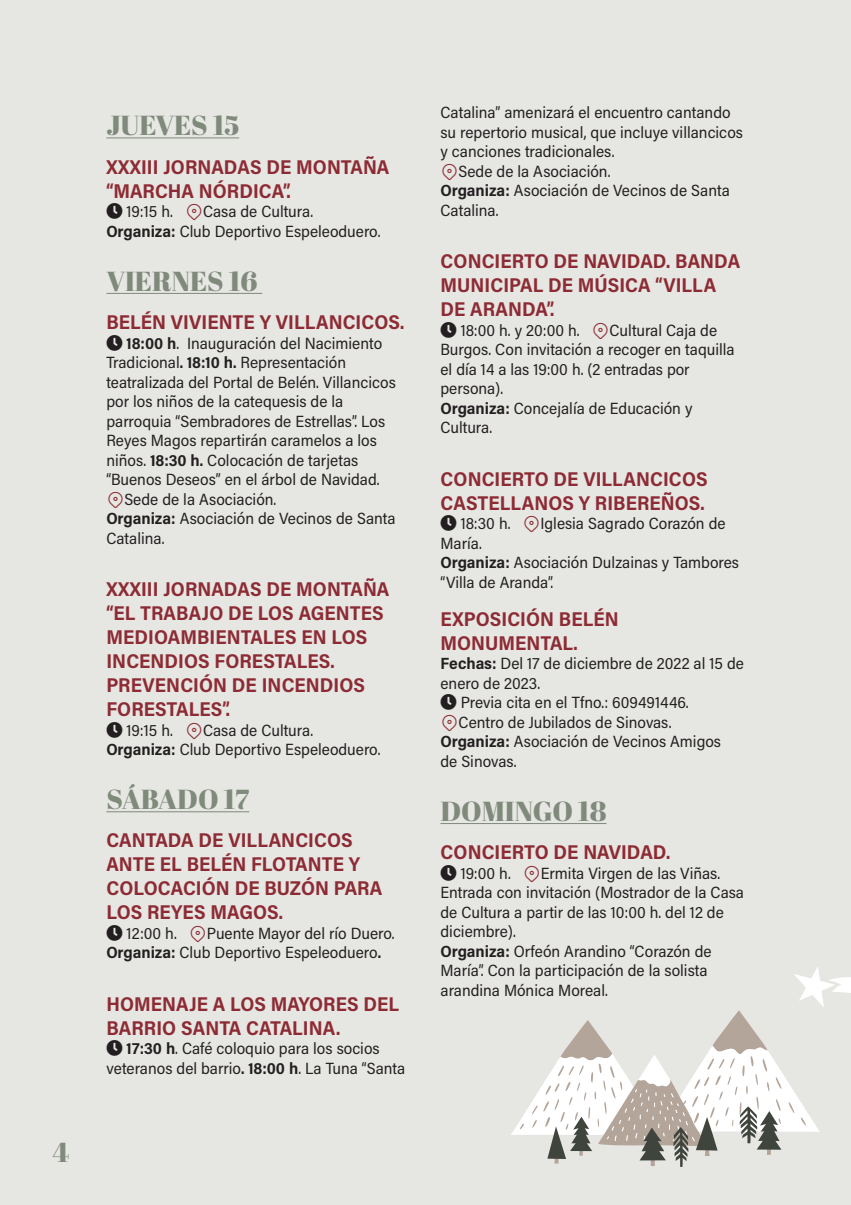
<style>
.page{position:relative;width:851px;height:1205px;background:#fff}
.page>*{position:absolute;margin:0;border:0;box-sizing:border-box;transform-origin:0 0}
.t1{font:27.5px "Abril Fatface";color:#7f8a7b}
.t2{font:700 20px/24px "Acumin Pro Semi Cond";letter-spacing:.005em;color:#8d2b34}
.t3{font:16.25px/19.5px "Acumin Pro Semi Cond";color:#231f20}
.s1{font-weight:700}
</style>
<div class="page">
<div style="left:0;top:0;width:850px;height:1205px;background:#e6e6e3"></div>
<hr style="left:106px;top:137px;width:133px;height:1px;background:#7f8a7b">
<hr style="left:106px;top:293px;width:156px;height:1px;background:#7f8a7b">
<hr style="left:106px;top:811px;width:143px;height:1px;background:#7f8a7b">
<hr style="left:440px;top:823px;width:166px;height:1px;background:#7f8a7b">
<svg style="left:511px;top:967px;width:339px;height:200px"></svg>
<h1 class="t1" style="left:53px;top:1132px;width:18px">4</h1>
<h1 class="t1" style="left:106px;top:106px;width:134px">JUEVES 15</h1>
<p class="t2" style="left:106px;top:154px;width:284px">XXXIII JORNADAS DE MONTAÑA “MARCHA NÓRDICA”.</p>
<p class="t3" style="left:106px;top:201px;width:68px">●□ 19:15 h.</p>
<p class="t3" style="left:106px;top:201px;width:275px;text-indent:97px">Casa de Cultura.<br><span class="s1">Organiza:</span> Club Deportivo Espeleoduero.</p>
<h1 class="t1" style="left:106px;top:262px;width:152px">VIERNES 16</h1>
<p class="t2" style="left:106px;top:309px;width:299px">BELÉN VIVIENTE Y VILLANCICOS.</p>
<p class="t3" style="left:106px;top:332px;width:277px">●□ <span class="s1">18:00 h</span>. Inauguración del Nacimiento</p>
<p class="t3" style="left:106px;top:352px;width:241px">Tradicional<span class="s1">. 18:10 h.</span> Representación</p>
<p class="t3" style="left:106px;top:371px;width:291px">teatralizada del Portal de Belén. Villancicos</p>
<p class="t3" style="left:106px;top:391px;width:238px">por los niños de la catequesis de la</p>
<p class="t3" style="left:106px;top:410px;width:280px">parroquia “Sembradores de Estrellas”. Los</p>
<p class="t3" style="left:106px;top:430px;width:272px">Reyes Magos repartirán caramelos a los</p>
<p class="t3" style="left:106px;top:449px;width:253px">niños. <span class="s1">18:30 h.</span> Colocación de tarjetas</p>
<p class="t3" style="left:106px;top:469px;width:274px">“Buenos Deseos” en el árbol de Navidad.</p>
<p class="t3" style="left:124px;top:488px;width:153px">Sede de la Asociación.</p>
<p class="t3" style="left:106px;top:508px;width:291px"><span class="s1">Organiza:</span> Asociación de Vecinos de Santa</p>
<p class="t3" style="left:106px;top:527px;width:60px">Catalina.</p>
<p class="t2" style="left:106px;top:576px;width:284px">XXXIII JORNADAS DE MONTAÑA “EL TRABAJO DE LOS AGENTES<br>MEDIOAMBIENTALES EN LOS<br>INCENDIOS FORESTALES.<br>PREVENCIÓN DE INCENDIOS<br>FORESTALES”.</p>
<p class="t3" style="left:106px;top:719px;width:68px">●□ 19:15 h.</p>
<p class="t3" style="left:106px;top:719px;width:275px;text-indent:97px">Casa de Cultura.<br><span class="s1">Organiza:</span> Club Deportivo Espeleoduero.</p>
<h1 class="t1" style="left:106px;top:780px;width:144px">SÁBADO 17</h1>
<p class="t2" style="left:106px;top:827px;width:277px">CANTADA DE VILLANCICOS<br>ANTE EL BELÉN FLOTANTE Y<br>COLOCACIÓN DE BUZÓN PARA<br>LOS REYES MAGOS.</p>
<p class="t3" style="left:106px;top:923px;width:72px">●□ 12:00 h.</p>
<p class="t3" style="left:106px;top:923px;width:290px;text-indent:100px">Puente Mayor del río Duero.<br><span class="s1">Organiza:</span> Club Deportivo Espeleoduero<span class="s1">.</span></p>
<p class="t2" style="left:106px;top:991px;width:294px">HOMENAJE A LOS MAYORES DEL<br>BARRIO SANTA CATALINA.</p>
<p class="t3" style="left:106px;top:1038px;width:300px">●□ <span class="s1">17:30 h</span>. Café coloquio para los socios veteranos del barrio<span class="s1">. 18:00 h</span>. La Tuna “Santa</p>
<p class="t3" style="left:440px;top:102px;width:291px">Catalina” amenizará el encuentro cantando</p>
<p class="t3" style="left:440px;top:122px;width:304px">su repertorio musical, que incluye villancicos</p>
<p class="t3" style="left:440px;top:141px;width:175px">y canciones tradicionales.</p>
<p class="t3" style="left:458px;top:161px;width:153px">Sede de la Asociación.</p>
<p class="t3" style="left:440px;top:180px;width:291px"><span class="s1">Organiza:</span> Asociación de Vecinos de Santa</p>
<p class="t3" style="left:440px;top:200px;width:60px">Catalina.</p>
<p class="t2" style="left:440px;top:248px;width:301px">CONCIERTO DE NAVIDAD. BANDA<br>MUNICIPAL DE MÚSICA “VILLA<br>DE ARANDA”.</p>
<p class="t3" style="left:440px;top:320px;width:140px">●□ 18:00 h. y 20:00 h.</p>
<p class="t3" style="left:440px;top:320px;width:296px;text-indent:169px">Cultural Caja de<br>Burgos. Con invitación a recoger en taquilla el día 14 a las 19:00 h. (2 entradas por persona).<br><span class="s1">Organiza:</span> Concejalía de Educación y<br>Cultura.</p>
<p class="t2" style="left:440px;top:466px;width:268px">CONCIERTO DE VILLANCICOS<br>CASTELLANOS Y RIBEREÑOS.</p>
<p class="t3" style="left:440px;top:513px;width:71px">●□ 18:30 h.</p>
<p class="t3" style="left:540px;top:513px;width:186px">Iglesia Sagrado Corazón de</p>
<p class="t3" style="left:440px;top:532px;width:300px">María.<br><span class="s1">Organiza:</span> Asociación Dulzainas y Tambores “Villa de Aranda”.</p>
<p class="t2" style="left:440px;top:606px;width:179px">EXPOSICIÓN BELÉN<br>MONUMENTAL.</p>
<p class="t3" style="left:440px;top:653px;width:305px"><span class="s1">Fechas:</span> Del 17 de diciembre de 2022 al 15 de enero de 2023.</p>
<p class="t3" style="left:440px;top:692px;width:249px">●□ Previa cita en el Tfno.: 609491446.</p>
<p class="t3" style="left:458px;top:712px;width:214px">Centro de Jubilados de Sinovas.</p>
<p class="t3" style="left:440px;top:731px;width:282px"><span class="s1">Organiza:</span> Asociación de Vecinos Amigos</p>
<p class="t3" style="left:440px;top:751px;width:78px">de Sinovas.</p>
<h1 class="t1" style="left:440px;top:792px;width:167px">DOMINGO 18</h1>
<p class="t2" style="left:440px;top:839px;width:231px">CONCIERTO DE NAVIDAD.</p>
<p class="t3" style="left:440px;top:862px;width:72px">●□ 19:00 h.</p>
<p class="t3" style="left:440px;top:862px;width:305px;text-indent:100px">Ermita Virgen de las Viñas.<br>Entrada con invitación (Mostrador de la Casa de Cultura a partir de las 10:00 h. del 12 de diciembre).<br><span class="s1">Organiza:</span> Orfeón Arandino “Corazón de María”. Con la participación de la solista arandina Mónica Moreal.</p>
</div>
